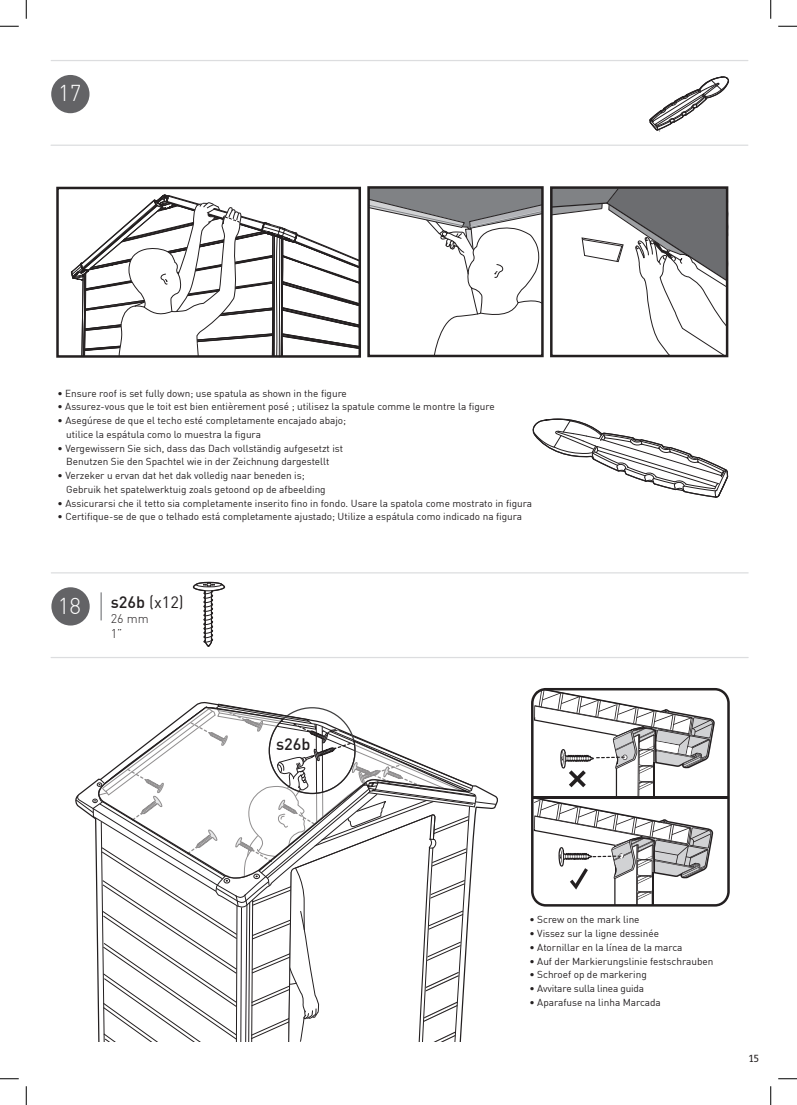
<style>
.page{position:relative;width:797px;height:1105px;background:#fff}
.page>*{position:absolute;margin:0;border:0;box-sizing:border-box;transform-origin:0 0}
.t1{font:300 22.5px "DIN";color:#fff}
.t2{font:16.25px "DIN";color:#231f20}
.t3{font:500 16.25px "DIN";color:#231f20}
.t4{font:300 12.5px/15px "DIN";color:#231f20}
.t5{font:10px/13.8px "DIN";color:#231f20}
.t6{font:10px "FS Me Pro";color:#231f20}
.s1{font-weight:500}
</style>
<div class="page">
<svg style="left:370px;top:187px;width:174px;height:169px"></svg>
<div style="left:367px;top:186px;width:176px;height:171px;border:2px solid #231f20"></div>
<svg style="left:56px;top:186px;width:305px;height:172px"></svg>
<svg style="left:550px;top:188px;width:178px;height:169px"></svg>
<svg style="left:532px;top:418px;width:196px;height:80px"></svg>
<div style="left:51px;top:75px;width:38px;height:38px;background:#636366;border-radius:50%"></div>
<hr style="left:51px;top:60px;width:696px;height:1px;background:#dcdddf">
<hr style="left:51px;top:145px;width:696px;height:1px;background:#dcdddf">
<svg style="left:649px;top:76px;width:81px;height:56px"></svg>
<svg style="left:531px;top:688px;width:198px;height:219px"></svg>
<div style="left:51px;top:587px;width:39px;height:38px;background:#636366;border-radius:50%"></div>
<hr style="left:51px;top:572px;width:697px;height:1px;background:#dcdddf">
<hr style="left:51px;top:657px;width:697px;height:1px;background:#dcdddf">
<svg style="left:75px;top:573px;width:421px;height:469px"></svg>
<svg style="left:0;top:25px;width:19px;height:2px"></svg>
<svg style="left:778px;top:25px;width:19px;height:2px"></svg>
<svg style="left:0;top:1078px;width:19px;height:1px"></svg>
<svg style="left:778px;top:1078px;width:19px;height:1px"></svg>
<svg style="left:25px;top:0;width:2px;height:19px"></svg>
<svg style="left:25px;top:1086px;width:2px;height:19px"></svg>
<svg style="left:770px;top:0;width:1px;height:19px"></svg>
<svg style="left:770px;top:1086px;width:1px;height:19px"></svg>
<h1 class="t1" style="left:58px;top:79px;width:25px">17</h1>
<p class="t5" style="left:57px;top:386px;width:291px">• Ensure roof is set fully down; use spatula as shown in the figure</p>
<p class="t5" style="left:57px;top:400px;width:438px">• Assurez-vous que le toit est bien entièrement posé ; utilisez la spatule comme le montre la figure</p>
<p class="t5" style="left:66px;top:413px;width:281px;text-indent:-9px">• Asegúrese de que el techo esté completamente encajado abajo; utilice la espátula como lo muestra la figura</p>
<p class="t5" style="left:57px;top:441px;width:287px;text-align:center">• Vergewissern Sie sich, dass das Dach vollständig aufgesetzt ist<br>Benutzen Sie den Spachtel wie in der Zeichnung dargestellt</p>
<p class="t5" style="left:66px;top:468px;width:261px;text-indent:-9px">• Verzeker u ervan dat het dak volledig naar beneden is;<br>Gebruik het spatelwerktuig zoals getoond op de afbeelding</p>
<p class="t5" style="left:57px;top:496px;width:476px">• Assicurarsi che il tetto sia completamente inserito fino in fondo. Usare la spatola come mostrato in figura</p>
<p class="t5" style="left:58px;top:510px;width:466px">• Certifique-se de que o telhado está completamente ajustado; Utilize a espátula como indicado na figura</p>
<h1 class="t1" style="left:58px;top:592px;width:25px">18</h1>
<h2 class="t2" style="left:111px;top:592px;width:74px"><span class="s1">s26b</span> (x12)</h2>
<p class="t4" style="left:111px;top:611px;width:40px">26 mm<br>1”</p>
<h2 class="t3" style="left:276px;top:733px;width:36px">s26b</h2>
<p class="t5" style="left:529px;top:913px;width:112px">• Screw on the mark line</p>
<p class="t5" style="left:529px;top:926px;width:131px">• Vissez sur la ligne dessinée</p>
<p class="t5" style="left:529px;top:940px;width:154px">• Atornillar en la línea de la marca</p>
<p class="t5" style="left:529px;top:954px;width:186px">• Auf der Markierungslinie festschrauben</p>
<p class="t5" style="left:529px;top:968px;width:119px">• Schroef op de markering</p>
<p class="t5" style="left:529px;top:981px;width:116px">• Avvitare sulla linea guida</p>
<p class="t5" style="left:529px;top:995px;width:133px">• Aparafuse na linha Marcada</p>
<p class="t6" style="left:748px;top:1051px;width:12px">15</p>
</div>
